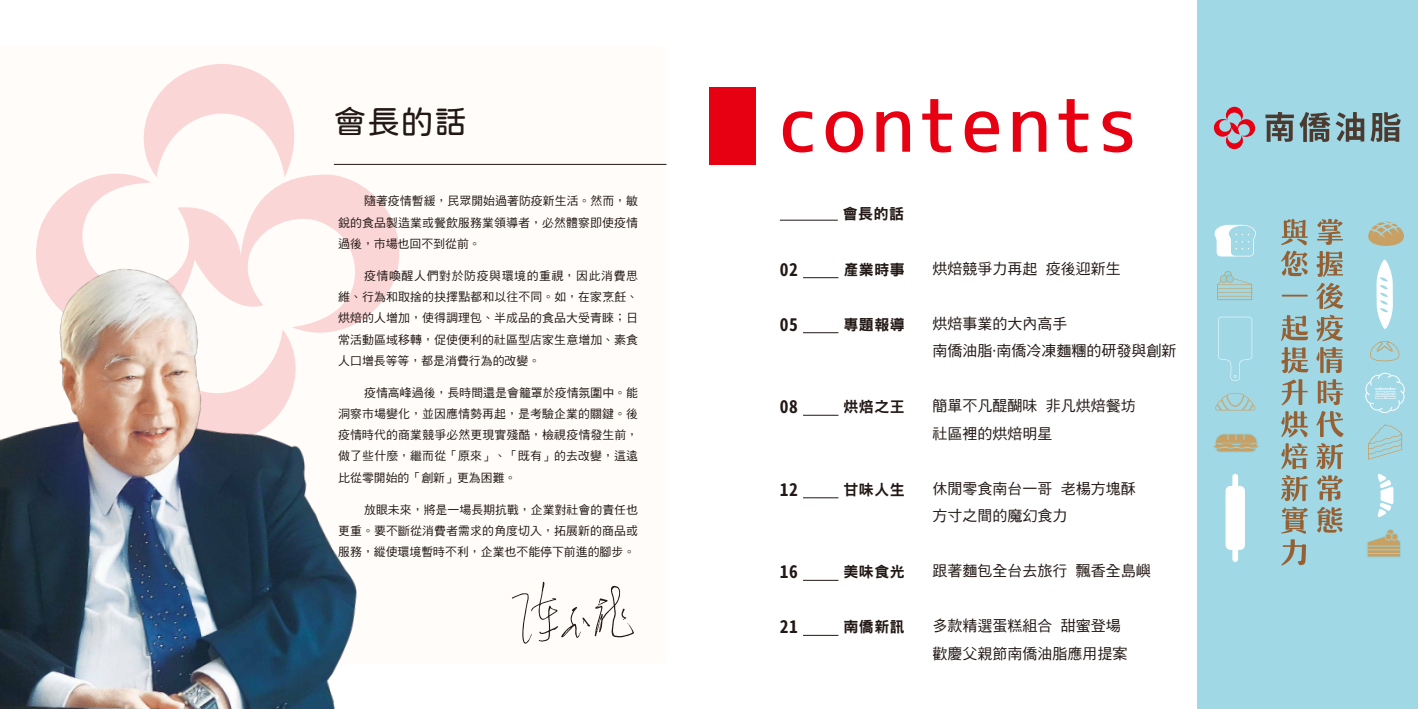
<style>
.page{position:relative;width:1418px;height:709px;background:#fff}
.page>*{position:absolute;margin:0;border:0;box-sizing:border-box;transform-origin:0 0}
.t1{font:76.25px "mplus 1 c medium";letter-spacing:.055em;color:#e60012}
.t2{font:32.5px "jf openhuninn 1.1";color:#221815}
.t3{font:17.5px "Gen Jyuu Gothic L Monospace Bold";letter-spacing:.03em;color:#221815}
.t4{font:15px/27.5px "DF Hei Std W5";color:#221815}
.t5{font:15px "DF Hei Std W9";letter-spacing:.03em;color:#221815}
.t6{font:11.88px/21.2px "DF Hei Std W5";letter-spacing:.01em;color:#221815;text-align:justify}
.s1{font-family:"Helvetica"}
</style>
<div class="page">
<div style="left:0;top:46px;width:666px;height:617px;background:#fffcf9"></div>
<svg style="left:59px;top:64px;width:341px;height:232px"></svg>
<img style="left:0;top:199px;width:386px;height:510px">
<div style="left:709px;top:87px;width:46px;height:78px;background:#e60012"></div>
<div style="left:1196px;top:0;width:221px;height:709px;background:#a1d8e6"></div>
<svg style="left:1368px;top:424px;width:33px;height:35px"></svg>
<svg style="left:1217px;top:271px;width:34px;height:29px"></svg>
<svg style="left:1213px;top:107px;width:42px;height:42px"></svg>
<svg style="left:1265px;top:112px;width:28px;height:30px"></svg>
<svg style="left:1299px;top:112px;width:65px;height:30px"></svg>
<svg style="left:1370px;top:112px;width:30px;height:30px"></svg>
<svg style="left:1376px;top:259px;width:16px;height:70px"></svg>
<svg style="left:1225px;top:474px;width:19px;height:88px"></svg>
<svg style="left:1368px;top:221px;width:35px;height:25px"></svg>
<svg style="left:1367px;top:533px;width:34px;height:24px"></svg>
<hr style="left:1367px;top:553px;width:33px;height:1px;background:#92d2dc">
<hr style="left:1367px;top:549px;width:33px;height:1px;background:#92d2dc">
<hr style="left:1367px;top:545px;width:33px;height:1px;background:#92d2dc">
<div style="left:1386px;top:529px;width:8px;height:7px;border:1px solid #92d2dc;border-radius:50%"></div>
<svg style="left:1390px;top:533px;width:7px;height:7px"></svg>
<div style="left:1390px;top:533px;width:8px;height:7px;border:1px solid #92d2dc;border-radius:50%"></div>
<div style="left:1385px;top:533px;width:6px;height:7px;background:#c9a063;border-radius:50%"></div>
<div style="left:1384px;top:533px;width:8px;height:7px;border:1px solid #92d2dc;border-radius:50%"></div>
<svg style="left:1214px;top:225px;width:41px;height:31px"></svg>
<svg style="left:1370px;top:341px;width:29px;height:21px"></svg>
<svg style="left:1377px;top:473px;width:16px;height:44px"></svg>
<svg style="left:1215px;top:393px;width:40px;height:17px"></svg>
<svg style="left:1218px;top:317px;width:34px;height:63px"></svg>
<svg style="left:1213px;top:434px;width:46px;height:18px"></svg>
<svg style="left:1365px;top:372px;width:40px;height:41px"></svg>
<svg style="left:1317px;top:219px;width:25px;height:26px"></svg>
<svg style="left:1316px;top:251px;width:26px;height:26px"></svg>
<svg style="left:1316px;top:283px;width:27px;height:26px"></svg>
<svg style="left:1316px;top:315px;width:26px;height:26px"></svg>
<svg style="left:1316px;top:347px;width:26px;height:26px"></svg>
<svg style="left:1317px;top:379px;width:26px;height:26px"></svg>
<svg style="left:1316px;top:411px;width:27px;height:26px"></svg>
<svg style="left:1316px;top:443px;width:26px;height:26px"></svg>
<svg style="left:1317px;top:475px;width:25px;height:26px"></svg>
<svg style="left:1317px;top:507px;width:25px;height:25px"></svg>
<svg style="left:1281px;top:219px;width:26px;height:26px"></svg>
<svg style="left:1281px;top:251px;width:26px;height:25px"></svg>
<svg style="left:1281px;top:295px;width:26px;height:1px"></svg>
<svg style="left:1281px;top:315px;width:27px;height:26px"></svg>
<svg style="left:1281px;top:347px;width:27px;height:26px"></svg>
<svg style="left:1281px;top:379px;width:26px;height:26px"></svg>
<svg style="left:1281px;top:411px;width:26px;height:26px"></svg>
<svg style="left:1281px;top:443px;width:26px;height:26px"></svg>
<svg style="left:1281px;top:475px;width:26px;height:90px"></svg>
<hr style="left:780px;top:220px;width:57px;height:1px;background:#221815">
<hr style="left:803px;top:277px;width:35px;height:1px;background:#221815">
<hr style="left:803px;top:332px;width:35px;height:1px;background:#221815">
<hr style="left:803px;top:415px;width:35px;height:1px;background:#221815">
<hr style="left:803px;top:497px;width:35px;height:1px;background:#221815">
<hr style="left:803px;top:580px;width:35px;height:1px;background:#221815">
<hr style="left:803px;top:635px;width:35px;height:1px;background:#221815">
<svg style="left:512px;top:582px;width:122px;height:62px"></svg>
<hr style="left:334px;top:164px;width:332px;height:1px;background:#221815">
<h2 class="t2" style="left:334px;top:100px;width:134px">會長的話</h2>
<p class="t6" style="left:338px;top:190px;width:301px;text-indent:26px">隨著疫情暫緩，民眾開始過著防疫新生活。然而，敏銳的食品製造業或餐飲服務業領導者，必然體察即使疫情過後，市場也回不到從前。</p>
<p class="t6" style="left:338px;top:265px;width:301px;text-indent:26px">疫情喚醒人們對於防疫與環境的重視，因此消費思維、行為和取捨的抉擇點都和以往不同。如，在家烹飪、烘焙的人增加，使得調理包、半成品的食品大受青睞；日常活動區域移轉，促使便利的社區型店家生意增加、素食人口增長等等，都是消費行為的改變。</p>
<p class="t6" style="left:338px;top:381px;width:301px;text-indent:26px">疫情高峰過後，長時間還是會籠罩於疫情氛圍中。能洞察市場變化，並因應情勢再起，是考驗企業的關鍵。後疫情時代的商業競爭必然更現實殘酷，檢視疫情發生前，做了些什麼，繼而從「原來」、「既有」的去改變，這遠比從零開始的「創新」更為困難。</p>
<p class="t6" style="left:338px;top:498px;width:301px;text-indent:26px">放眼未來，將是一場長期抗戰，企業對社會的責任也更重。要不斷從消費者需求的角度切入，拓展新的商品或服務，縱使環境暫時不利，企業也不能停下前進的腳步。</p>
<h1 class="t1" style="left:780px;top:86px;width:358px">contents</h1>
<p class="t5" style="left:842px;top:205px;width:63px">會長的話</p>
<h3 class="t3" style="left:780px;top:256px;width:20px">02</h3>
<p class="t5" style="left:843px;top:261px;width:63px">產業時事</p>
<p class="t4" style="left:932px;top:254px;width:190px">烘焙競爭力再起 疫後迎新生</p>
<h3 class="t3" style="left:780px;top:311px;width:20px">05</h3>
<p class="t5" style="left:843px;top:316px;width:63px">專題報導</p>
<p class="t4" style="left:932px;top:309px;width:246px">烘焙事業的大內高手<br>南僑油脂<span class="s1">·</span>南僑冷凍麵糰的研發與創新</p>
<h3 class="t3" style="left:780px;top:394px;width:20px">08</h3>
<p class="t5" style="left:843px;top:399px;width:63px">烘焙之王</p>
<p class="t4" style="left:932px;top:392px;width:205px">簡單不凡醍醐味 非凡烘焙餐坊社區裡的烘焙明星</p>
<h3 class="t3" style="left:780px;top:476px;width:20px">12</h3>
<p class="t5" style="left:843px;top:481px;width:63px">甘味人生</p>
<p class="t4" style="left:932px;top:474px;width:205px">休閒零食南台一哥 老楊方塊酥方寸之間的魔幻食力</p>
<h3 class="t3" style="left:780px;top:559px;width:20px">16</h3>
<p class="t5" style="left:843px;top:564px;width:63px">美味食光</p>
<p class="t4" style="left:932px;top:557px;width:220px">跟著麵包全台去旅行 飄香全島嶼</p>
<h3 class="t3" style="left:780px;top:614px;width:20px">21</h3>
<p class="t5" style="left:843px;top:619px;width:63px">南僑新訊</p>
<p class="t4" style="left:932px;top:612px;width:196px">多款精選蛋糕組合 甜蜜登場歡慶父親節南僑油脂應用提案</p>
</div>
